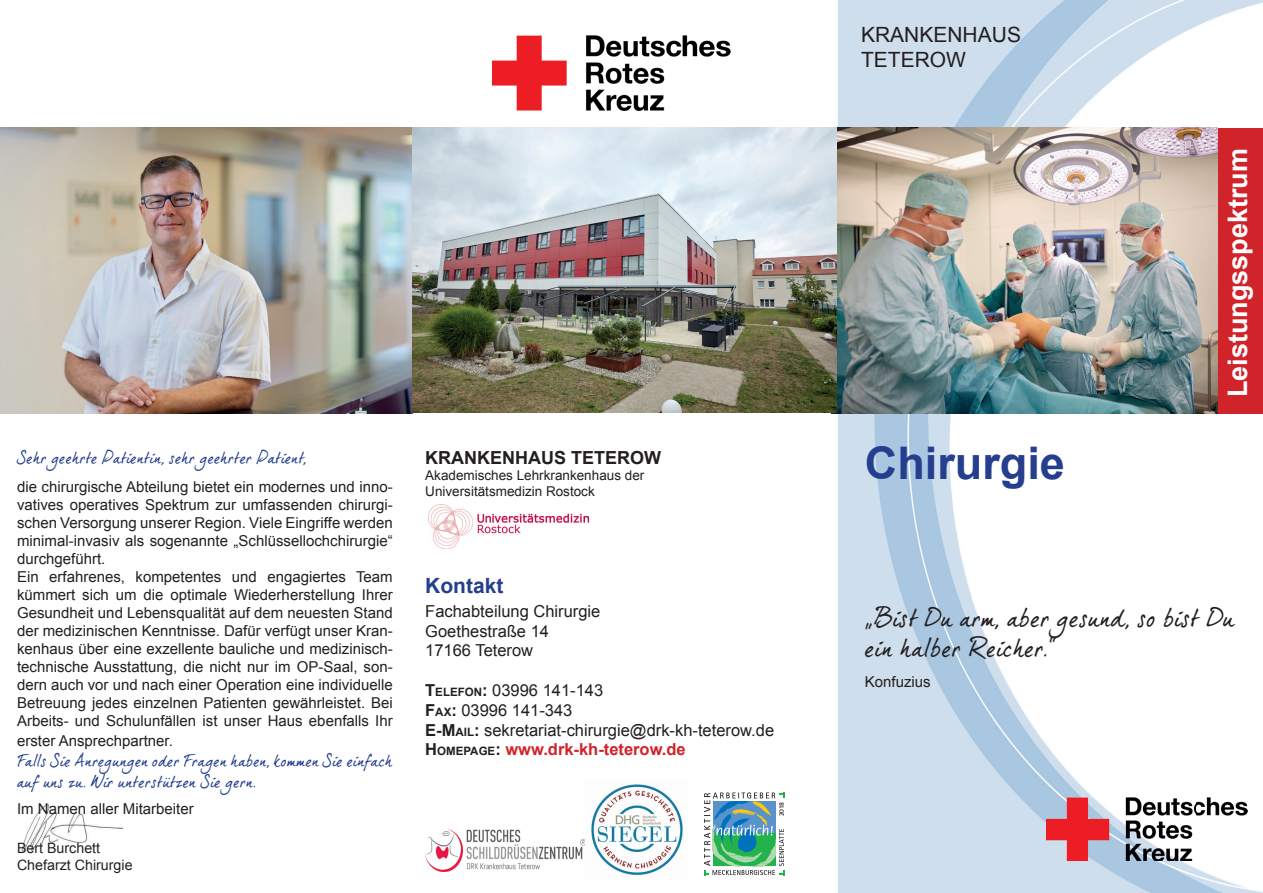
<style>
.page{position:relative;width:1263px;height:893px;background:#fff}
.page>*{position:absolute;margin:0;border:0;box-sizing:border-box;transform-origin:0 0}
.t1{font:700 45px "Arial";color:#253f8e}
.t2{font:700 27px "Arial";color:#fff}
.t3{font:25.5px/30.6px "dear Joe 5 CASUAL P";color:#231f20}
.t4{font:21px/25.2px "Arial";color:#231f20}
.t5{font:700 21px "Arial";color:#253f8e}
.t6{font:700 18px "Arial";color:#231f20}
.t7{font:16.5px/19.8px "Arial";color:#231f20}
.t8{font:16.5px/21.6px "dear Joe 5 CASUAL P";color:#253f8e}
.t9{font:15px/18px "Arial";color:#231f20}
.t10{font:14.25px/17.1px "Arial";color:#231f20}
.t11{font:13.5px/16.2px "Arial";color:#231f20}
.t12{font:700 6.9px "Rotis Sans Serif";color:#231f20}
.s1{font-weight:700}
.s2{font-weight:700;font-size:11.55px}
.s3{font-weight:700;color:#d1232a}
</style>
<div class="page">
<img style="left:21px;top:804px;width:101px;height:48px">
<img style="left:838px;top:0;width:425px;height:893px">
<div style="left:1217px;top:129px;width:46px;height:285px;background:#d1232a"></div>
<img style="left:836px;top:128px;width:381px;height:285px">
<img style="left:1046px;top:798px;width:201px;height:63px">
<img style="left:428px;top:504px;width:160px;height:45px">
<img style="left:492px;top:35px;width:238px;height:75px">
<img style="left:0;top:128px;width:836px;height:285px">
<img style="left:425px;top:829px;width:160px;height:43px">
<img style="left:591px;top:784px;width:92px;height:91px">
<svg style="left:704px;top:792px;width:80px;height:83px"></svg>
<p class="t8" style="left:17px;top:447px;width:291px">Sehr geehrte Patientin, sehr geehrter Patient,</p>
<p class="t9" style="left:17px;top:478px;width:377px">die chirurgische Abteilung bietet ein modernes und inno&shy;vatives operatives Spektrum zur umfassenden chirurgi&shy;schen Versorgung unserer Region. Viele Eingriffe werden minimal-invasiv als sogenannte „Schlüssellochchirurgie“ durchgeführt.<br>Ein erfahrenes, kompetentes und engagiertes Team kümmert sich um die optimale Wiederherstellung Ihrer Gesundheit und Lebensqualität auf dem neuesten Stand der medizinischen Kenntnisse. Dafür verfügt unser Kran&shy;kenhaus über eine exzellente bauliche und medizinisch&shy;technische Ausstattung, die nicht nur im OP-Saal, son&shy;dern auch vor und nach einer Operation eine individuelle Betreuung jedes einzelnen Patienten gewährleistet. Bei Arbeits- und Schulunfällen ist unser Haus ebenfalls Ihr</p>
<p class="t9" style="left:17px;top:732px;width:157px">erster Ansprechpartner.</p>
<p class="t8" style="left:17px;top:749px;width:377px">Falls Sie Anregungen oder Fragen haben, kommen Sie einfach auf uns zu. Wir unterstützen Sie gern.</p>
<p class="t9" style="left:17px;top:800px;width:178px">Im Namen aller Mitarbeiter</p>
<p class="t10" style="left:17px;top:840px;width:117px">Bert Burchett<br>Chefarzt Chirurgie</p>
<p class="t6" style="left:425px;top:446px;width:237px">KRANKENHAUS TETEROW</p>
<p class="t11" style="left:425px;top:467px;width:221px">Akademisches Lehrkrankenhaus der<br>Universitätsmedizin Rostock</p>
<h3 class="t5" style="left:425px;top:572px;width:80px">Kontakt</h3>
<p class="t7" style="left:425px;top:601px;width:177px">Fachabteilung Chirurgie<br>Goethestraße 14<br>17166 Teterow</p>
<p class="t7" style="left:425px;top:680px;width:350px"><span class="s1">T</span><span class="s2">ELEFON</span><span class="s1">:</span> 03996 141-143<br><span class="s1">F</span><span class="s2">AX</span><span class="s1">:</span> 03996 141-343<br><span class="s1">E-M</span><span class="s2">AIL</span><span class="s1">:</span> sekretariat-chirurgie@drk-kh-teterow.de <span class="s1">H</span><span class="s2">OMEPAGE</span><span class="s1">:</span> <span class="s3">www.drk-kh-teterow.de</span></p>
<p class="t12" style="left:777px;top:816px;width:16px;rotate:-90deg">2018</p>
<h3 class="t4" style="left:861px;top:22px;width:161px">KRANKENHAUS<br>TETEROW</h3>
<h1 class="t1" style="left:865px;top:434px;width:202px">Chirurgie</h1>
<h2 class="t2" style="left:1220px;top:397px;width:251px;rotate:-90deg">Leistungsspektrum</h2>
<h3 class="t3" style="left:865px;top:601px;width:371px">„Bist Du arm, aber gesund, so bist Du ein halber Reicher.“</h3>
<p class="t9" style="left:865px;top:673px;width:67px">Konfuzius</p>
</div>
